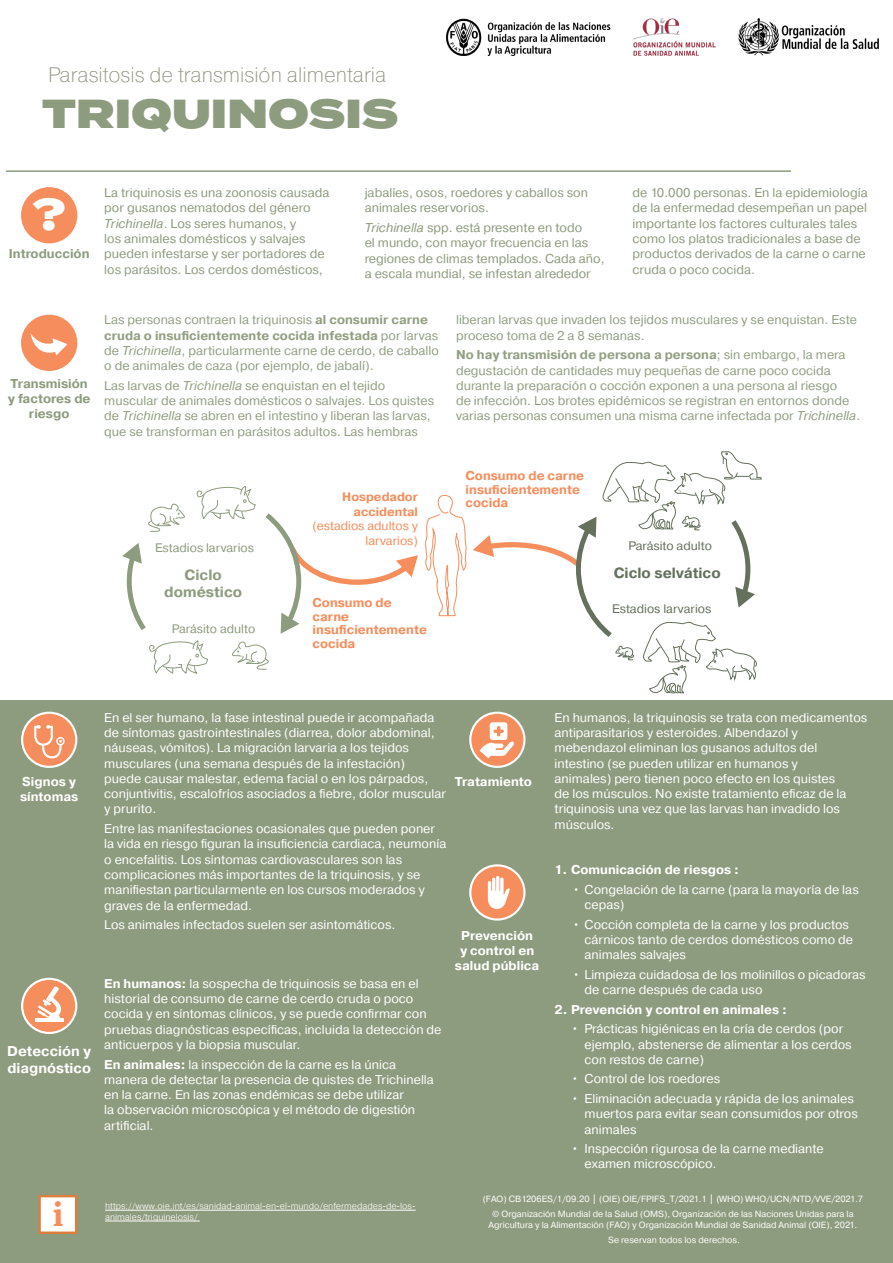
<style>
.page{position:relative;width:893px;height:1263px;background:#8d9b7e}
.page>*{position:absolute;margin:0;border:0;box-sizing:border-box;transform-origin:0 0}
.t1{font:800 44.55px "Termina";color:#fff}
.t2{font:900 40.5px "Termina";color:#8d9b7e}
.Corps_de_texte{font:900 30px "Merriweather";color:#f68d5c}
.Corps_de_texte-2{font:200 21px "Pragmatica";color:#919382}
.t3{font:700 14.85px/17.7px "Pragmatica";color:#8d9b7e;text-align:center}
.t4{font:700 14.85px "Pragmatica";color:#65705d}
.Corps_de_texte-3{font:700 14.25px/17.1px "Pragmatica";color:#fff}
.Corps_de_texte-4{font:700 12.9px/15.5px "Pragmatica";color:#fff;text-align:center}
.Corps_de_texte-5{font:700 12.9px/15.5px "Pragmatica";color:#8d9b7e;text-align:center}
.Corps_de_texte-6{font:12.75px/15.3px "Pragmatica";color:#fff}
.Corps_de_texte_cycle{font:12.75px/15.3px "Pragmatica";color:#919f82}
.Corps_de_texte-7{font:12.75px/15.3px "Pragmatica";color:#8d9b7e}
.Corps_de_texte-8{font:700 12.75px/13.5px "Pragmatica";color:#f68d5c}
.t5{font:700 12.75px "Pragmatica";color:#fff}
.t6{font:12.3px/14.9px "Pragmatica";color:#f68d5c;text-align:right}
.t7{font:12.3px "Pragmatica";color:#8d9b7e}
.t8{font:12.3px "Pragmatica";color:#65705d}
.Corps_de_texte-9{font:9px/10.8px "Pragmatica";color:#fff;text-align:center}
.footnotes{font:300 9px/10.8px "Pragmatica";color:#fff}
.s1{font-style:italic}
.s2{font-weight:700}
</style>
<div class="page">
<div style="left:0;top:0;width:893px;height:699px;background:#fff"></div>
<img style="left:446px;top:19px;width:432px;height:36px">
<svg style="left:122px;top:486px;width:296px;height:188px"></svg>
<svg style="left:425px;top:451px;width:337px;height:243px"></svg>
<svg style="left:469px;top:864px;width:56px;height:56px"></svg>
<div style="left:22px;top:188px;width:54px;height:54px;background:#f68d5c;border-radius:50%"></div>
<div style="left:21px;top:187px;width:56px;height:56px;border:2px solid #f68d5c;border-radius:50%"></div>
<div style="left:22px;top:316px;width:54px;height:54px;background:#f68d5c;border-radius:50%"></div>
<div style="left:21px;top:315px;width:56px;height:56px;border:2px solid #f68d5c;border-radius:50%"></div>
<svg style="left:30px;top:333px;width:37px;height:23px"></svg>
<div style="left:22px;top:713px;width:54px;height:54px;background:#f68d5c;border-radius:50%"></div>
<div style="left:21px;top:712px;width:56px;height:56px;border:2px solid #fff;border-radius:50%"></div>
<svg style="left:34px;top:725px;width:31px;height:34px"></svg>
<svg style="left:470px;top:713px;width:54px;height:54px"></svg>
<div style="left:469px;top:712px;width:56px;height:56px;border:2px solid #fff;border-radius:50%"></div>
<svg style="left:480px;top:722px;width:35px;height:36px"></svg>
<div style="left:38px;top:1195px;width:39px;height:39px;background:#fff;border:2px solid #dc7e3c"></div>
<hr style="left:105px;top:1210px;width:311px;height:1px;background:#fff">
<hr style="left:105px;top:1221px;width:93px;height:1px;background:#fff">
<hr style="left:6px;top:170px;width:785px;height:2px;background:#8d9b7e">
<div style="left:22px;top:979px;width:54px;height:54px;background:#f68d5c;border-radius:50%"></div>
<div style="left:21px;top:978px;width:56px;height:56px;border:2px solid #fff;border-radius:50%"></div>
<svg style="left:37px;top:986px;width:24px;height:32px"></svg>
<hr style="left:35px;top:1018px;width:28px;height:3px;background:#fff">
<p class="Corps_de_texte-2" style="left:48px;top:62px;width:340px">Parasitosis de transmisión alimentaria</p>
<p class="t2" style="left:42px;top:83px;width:358px">TRIQUINOSIS</p>
<p class="t1" style="left:32px;top:181px;width:36px">?</p>
<p class="Corps_de_texte-7" style="left:104px;top:185px;width:227px">La triquinosis es una zoonosis causada por gusanos nematodos del género <span class="s1">Trichinella</span>. Los seres humanos, y<br>los animales domésticos y salvajes pueden infestarse y ser portadores de los parásitos. Los cerdos domésticos,</p>
<p class="Corps_de_texte-7" style="left:365px;top:185px;width:225px">jabalíes, osos, roedores y caballos son animales reservorios.</p>
<p class="Corps_de_texte-7" style="left:365px;top:220px;width:241px"><span class="s1">Trichinella</span> spp. está presente en todo<br>el mundo, con mayor frecuencia en las regiones de climas templados. Cada año, a escala mundial, se infestan alrededor</p>
<p class="Corps_de_texte-5" style="left:9px;top:246px;width:82px">Introducción</p>
<p class="Corps_de_texte-7" style="left:632px;top:185px;width:237px">de 10.000 personas. En la epidemiología de la enfermedad desempeñan un papel importante los factores culturales tales como los platos tradicionales a base de productos derivados de la carne o carne cruda o poco cocida.</p>
<p class="Corps_de_texte-5" style="left:8px;top:376px;width:84px">Transmisión y factores de riesgo</p>
<p class="Corps_de_texte_cycle" style="left:104px;top:313px;width:336px">Las personas contraen la triquinosis <span class="s2">al consumir carne cruda o insuficientemente cocida infestada</span> por larvas de <span class="s1">Trichinella</span>, particularmente carne de cerdo, de caballo o de animales de caza (por ejemplo, de jabalí).</p>
<p class="Corps_de_texte_cycle" style="left:104px;top:378px;width:331px">Las larvas de <span class="s1">Trichinella</span> se enquistan en el tejido muscular de animales domésticos o salvajes. Los quistes de <span class="s1">Trichinella</span> se abren en el intestino y liberan las larvas, que se transforman en parásitos adultos. Las hembras</p>
<p class="t7" style="left:155px;top:540px;width:101px">Estadios larvarios</p>
<p class="t6" style="left:312px;top:489px;width:107px"><span class="s2">Hospedador accidental </span>(estadios adultos y larvarios)</p>
<p class="Corps_de_texte_cycle" style="left:456px;top:313px;width:403px">liberan larvas que invaden los tejidos musculares y se enquistan. Este proceso toma de 2 a 8 semanas.</p>
<p class="Corps_de_texte_cycle" style="left:456px;top:347px;width:406px"><span class="s2">No hay transmisión de persona a persona</span>; sin embargo, la mera degustación de cantidades muy pequeñas de carne poco cocida durante la preparación o cocción exponen a una persona al riesgo<br>de infección. Los brotes epidémicos se registran en entornos donde varias personas consumen una misma carne infectada por <span class="s1">Trichinella</span>.</p>
<p class="Corps_de_texte-8" style="left:466px;top:469px;width:120px">Consumo de carne insuficientemente cocida</p>
<p class="t8" style="left:628px;top:538px;width:85px">Parásito adulto</p>
<p class="t3" style="left:164px;top:566px;width:79px">Ciclo doméstico</p>
<p class="t4" style="left:614px;top:563px;width:108px">Ciclo selvático</p>
<p class="Corps_de_texte-8" style="left:313px;top:596px;width:81px">Consumo de</p>
<p class="Corps_de_texte-8" style="left:313px;top:610px;width:116px">carne insuficientemente cocida</p>
<p class="t8" style="left:612px;top:601px;width:101px">Estadios larvarios</p>
<p class="t7" style="left:172px;top:621px;width:85px">Parásito adulto</p>
<p class="Corps_de_texte-4" style="left:20px;top:774px;width:60px;text-align:left">Signos y síntomas</p>
<p class="Corps_de_texte-3" style="left:7px;top:1042px;width:86px">Detección y diagnóstico</p>
<p class="Corps_de_texte-6" style="left:104px;top:710px;width:343px">En el ser humano, la fase intestinal puede ir acompañada de síntomas gastrointestinales (diarrea, dolor abdominal, náuseas, vómitos). La migración larvaria a los tejidos musculares (una semana después de la infestación)<br>puede causar malestar, edema facial o en los párpados, conjuntivitis, escalofríos asociados a fiebre, dolor muscular y prurito.</p>
<p class="Corps_de_texte-6" style="left:104px;top:821px;width:344px">Entre las manifestaciones ocasionales que pueden poner la vida en riesgo figuran la insuficiencia cardiaca, neumonía o encefalitis. Los síntomas cardiovasculares son las complicaciones más importantes de la triquinosis, y se manifiestan particularmente en los cursos moderados y graves de la enfermedad.</p>
<p class="Corps_de_texte-6" style="left:104px;top:917px;width:293px">Los animales infectados suelen ser asintomáticos.</p>
<p class="Corps_de_texte-6" style="left:104px;top:976px;width:339px"><span class="s2">En humanos:</span> la sospecha de triquinosis se basa en el historial de consumo de carne de cerdo cruda o poco cocida y en síntomas clínicos, y se puede confirmar con pruebas diagnósticas específicas, incluida la detección de anticuerpos y la biopsia muscular.</p>
<p class="Corps_de_texte-6" style="left:104px;top:1057px;width:331px"><span class="s2">En animales:</span> la inspección de la carne es la única manera de detectar la presencia de quistes de Trichinella en la carne. En las zonas endémicas se debe utilizar<br>la observación microscópica y el método de digestión artificial.</p>
<p class="Corps_de_texte-4" style="left:455px;top:774px;width:79px">Tratamiento</p>
<p class="Corps_de_texte-4" style="left:455px;top:928px;width:86px">Prevención<br>y control en salud pública</p>
<p class="Corps_de_texte-6" style="left:555px;top:710px;width:314px">En humanos, la triquinosis se trata con medicamentos antiparasitarios y esteroides. Albendazol y mebendazol eliminan los gusanos adultos del intestino (se pueden utilizar en humanos y<br>animales) pero tienen poco efecto en los quistes<br>de los músculos. No existe tratamiento eficaz de la triquinosis una vez que las larvas han invadido los músculos.</p>
<p class="t5" style="left:555px;top:862px;width:186px">1. Comunicación de riesgos :</p>
<p class="Corps_de_texte-6" style="left:585px;top:882px;width:276px;text-indent:-12px">• Congelación de la carne (para la mayoría de las cepas)</p>
<p class="Corps_de_texte-6" style="left:585px;top:917px;width:270px;text-indent:-12px">• Cocción completa de la carne y los productos cárnicos tanto de cerdos domésticos como de animales salvajes</p>
<p class="Corps_de_texte-6" style="left:585px;top:967px;width:283px;text-indent:-12px">• Limpieza cuidadosa de los molinillos o picadoras de carne después de cada uso</p>
<p class="t5" style="left:555px;top:1001px;width:234px">2. Prevención y control en animales :</p>
<p class="Corps_de_texte-6" style="left:585px;top:1021px;width:269px;text-indent:-14px">• Prácticas higiénicas en la cría de cerdos (por ejemplo, abstenerse de alimentar a los cerdos con restos de carne)</p>
<p class="Corps_de_texte-6" style="left:571px;top:1072px;width:151px">• Control de los roedores</p>
<p class="Corps_de_texte-6" style="left:585px;top:1091px;width:275px;text-indent:-14px">• Eliminación adecuada y rápida de los animales muertos para evitar sean consumidos por otros animales</p>
<p class="Corps_de_texte-6" style="left:585px;top:1141px;width:241px;text-indent:-14px">• Inspección rigurosa de la carne mediante examen microscópico.</p>
<p class="Corps_de_texte" style="left:53px;top:1194px;width:12px">i</p>
<p class="footnotes" style="left:105px;top:1200px;width:312px">https://www.oie.int/es/sanidad-animal-en-el-mundo/enfermedades-de-los&shy;animales/triquinelosis/</p>
<p class="Corps_de_texte-9" style="left:483px;top:1194px;width:382px">(FAO) CB1206ES/1/09.20 │ (OIE) OIE/FPIFS_T/2021.1 │ (WHO) WHO/UCN/NTD/VVE/2021.7</p>
<p class="Corps_de_texte-9" style="left:488px;top:1209px;width:370px">© Organización Mundial de la Salud (OMS), Organización de las Naciones Unidas para la<br>Agricultura y la Alimentación (FAO) y Organización Mundial de Sanidad Animal (OIE), 2021.</p>
<p class="Corps_de_texte-9" style="left:608px;top:1234px;width:133px">Se reservan todos los derechos.</p>
</div>
